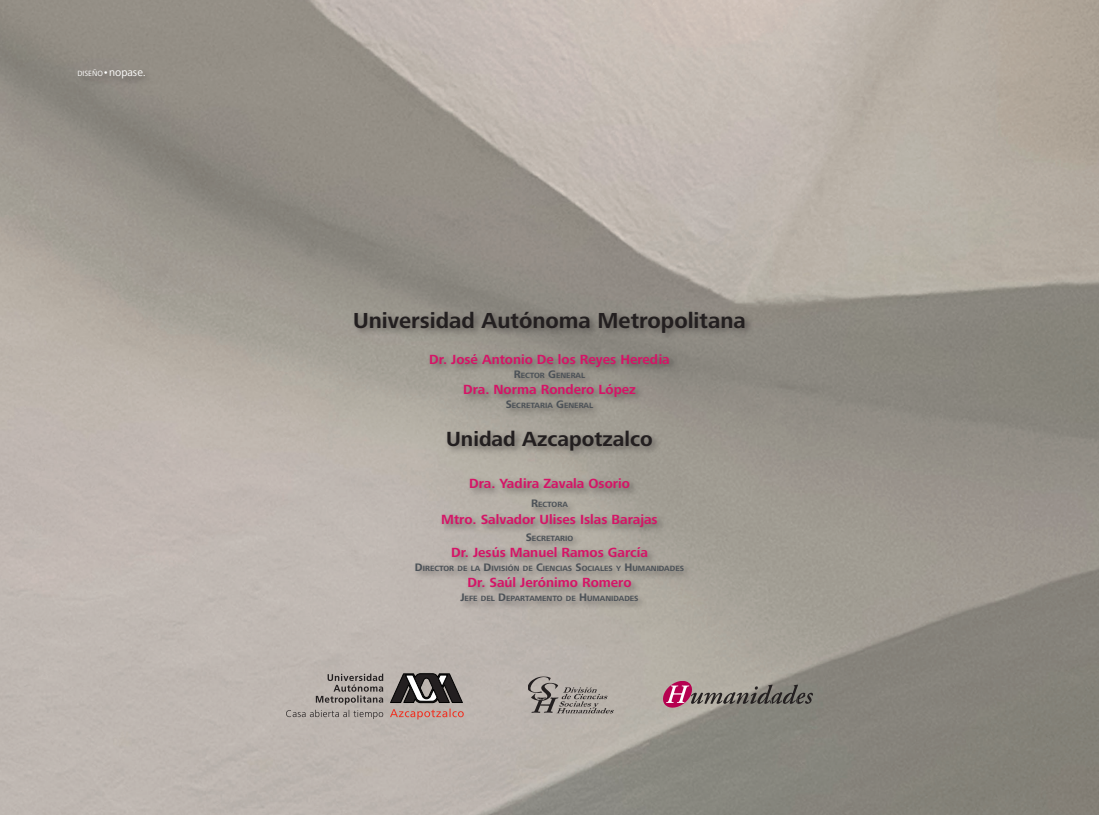
<style>
.page{position:relative;width:1099px;height:815px;background:#fff}
.page>*{position:absolute;margin:0;border:0;box-sizing:border-box;transform-origin:0 0}
.t1{font:700 22.5px "Frutiger Next";color:#231f20}
.t2{font:700 21.25px "Frutiger Next";color:#231f20}
.t3{font:700 13.75px "Frutiger Next";color:#d51567}
.t4{font:700 7.88px "Frutiger Next";color:#4b5157}
.t5{font:7.88px "Frutiger Next";color:#fff}
.s1{font-size:11.25px}
</style>
<div class="page">
<img style="left:0;top:0;width:1098px;height:815px">
<div style="left:351px;top:309px;width:403px;height:302px;background:#231f20;opacity:.5"></div>
<svg style="left:390px;top:709px;width:74px;height:10px"></svg>
<svg style="left:286px;top:674px;width:97px;height:45px;background:#a8a19c"></svg>
<svg style="left:390px;top:673px;width:72px;height:30px;background:#5e5a59"></svg>
<svg style="left:528px;top:677px;width:85px;height:36px;background:#9e9792"></svg>
<svg style="left:663px;top:681px;width:149px;height:26px;background:#8f787a"></svg>
<div style="left:75px;top:67px;width:79px;height:22px;background:#8b867f"></div>
<p class="t5" style="left:77px;top:69px;width:70px">DISEÑO<span class="s1">•</span><span class="s1">nopase</span><span class="s1">.</span></p>
<h1 class="t1" style="left:353px;top:308px;width:394px">Universidad Autónoma Metropolitana</h1>
<p class="t3" style="left:429px;top:352px;width:242px">Dr. José Antonio De los Reyes Heredia</p>
<p class="t4" style="left:513px;top:370px;width:73px"><span class="s1">R</span>ECTOR <span class="s1">G</span>ENERAL</p>
<p class="t3" style="left:463px;top:382px;width:174px">Dra. Norma Rondero López</p>
<p class="t4" style="left:505px;top:400px;width:89px"><span class="s1">S</span>ECRETARIA <span class="s1">G</span>ENERAL</p>
<h2 class="t2" style="left:446px;top:427px;width:208px">Unidad Azcapotzalco</h2>
<p class="t3" style="left:469px;top:476px;width:162px">Dra. Yadira Zavala Osorio</p>
<p class="t4" style="left:531px;top:500px;width:38px"><span class="s1">R</span>ECTORA</p>
<p class="t3" style="left:441px;top:512px;width:218px">Mtro. Salvador Ulises Islas Barajas</p>
<p class="t4" style="left:525px;top:533px;width:49px"><span class="s1">S</span>ECRETARIO</p>
<p class="t3" style="left:451px;top:545px;width:198px">Dr. Jesús Manuel Ramos García</p>
<p class="t4" style="left:415px;top:563px;width:270px"><span class="s1">D</span>IRECTOR DE LA <span class="s1">D</span>IVISIÓN DE <span class="s1">C</span>IENCIAS <span class="s1">S</span>OCIALES Y <span class="s1">H</span>UMANIDADES</p>
<p class="t3" style="left:467px;top:575px;width:165px">Dr. Saúl Jerónimo Romero</p>
<p class="t4" style="left:460px;top:593px;width:179px"><span class="s1">J</span>EFE DEL <span class="s1">D</span>EPARTAMENTO DE <span class="s1">H</span>UMANIDADES</p>
</div>
